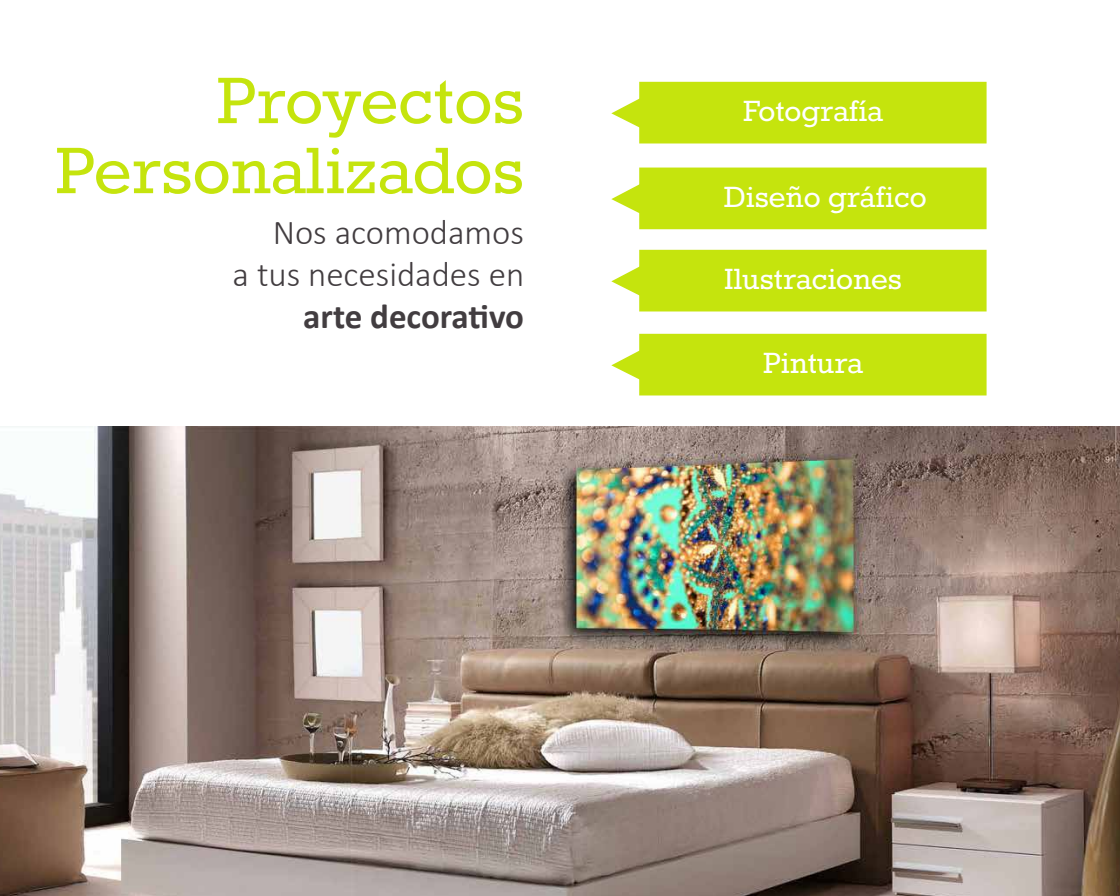
<style>
.page{position:relative;width:1120px;height:896px;background:#fff}
.page>*{position:absolute;margin:0;border:0;box-sizing:border-box;transform-origin:0 0}
.t1{font:80.5px/70px "Rokkitt";color:#c5e40d;text-align:right}
.t2{font:35.88px "Rokkitt";color:#fff}
.t3{font:300 35px/42px "Calibri";color:#423d40;text-align:right}
.t4{font:700 35px "Calibri";color:#423d40}
</style>
<div class="page">
<svg style="left:611px;top:99px;width:28px;height:29px"></svg>
<div style="left:639px;top:82px;width:348px;height:61px;background:#c5e40d"></div>
<svg style="left:611px;top:184px;width:28px;height:29px"></svg>
<div style="left:639px;top:168px;width:348px;height:61px;background:#c5e40d"></div>
<svg style="left:611px;top:267px;width:28px;height:29px"></svg>
<div style="left:639px;top:250px;width:348px;height:61px;background:#c5e40d"></div>
<svg style="left:611px;top:351px;width:28px;height:29px"></svg>
<div style="left:639px;top:334px;width:348px;height:61px;background:#c5e40d"></div>
<img style="left:0;top:427px;width:1120px;height:469px">
<h1 class="t1" style="left:55px;top:68px;width:471px">Proyectos<br>Personalizados</h1>
<p class="t3" style="left:233px;top:210px;width:293px">Nos acomodamos<br>a tus necesidades en</p>
<p class="t4" style="left:303px;top:294px;width:222px">arte decorativo</p>
<p class="t2" style="left:743px;top:94px;width:142px">Fotografía</p>
<p class="t2" style="left:724px;top:180px;width:205px">Diseño gráfico</p>
<p class="t2" style="left:724px;top:262px;width:180px">Ilustraciones</p>
<p class="t2" style="left:763px;top:346px;width:102px">Pintura</p>
</div>
